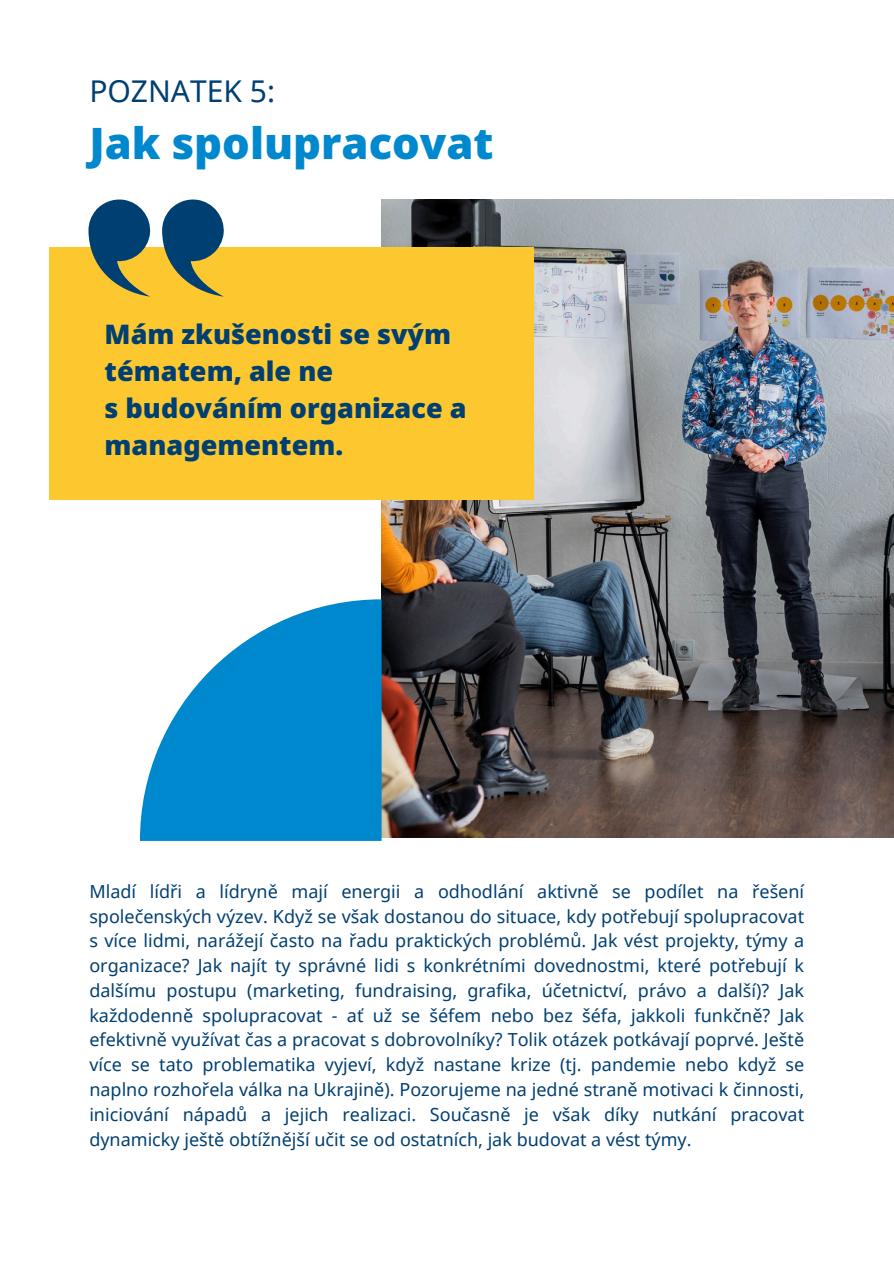
<style>
.page{position:relative;width:894px;height:1264px;background:#fff}
.page>*{position:absolute;margin:0;border:0;box-sizing:border-box;transform-origin:0 0}
.t1{font:900 43.5px "Noto Sans";color:#0088ce}
.t2{font:30px "Noto Sans";color:#003f72}
.t3{font:900 27px/37.2px "Noto Sans";color:#003f72}
.t4{font:18px/24.8px "Noto Sans";color:#003f72;text-align:justify}
</style>
<div class="page">
<img style="left:381px;top:199px;width:512px;height:638px">
<div style="left:50px;top:248px;width:483px;height:252px;background:#fdc82f"></div>
<svg style="left:162px;top:199px;width:63px;height:97px"></svg>
<svg style="left:89px;top:199px;width:62px;height:97px"></svg>
<svg style="left:140px;top:599px;width:241px;height:242px;fill:#0088ce"></svg>
<h2 class="t2" style="left:89px;top:70px;width:187px">POZNATEK 5:</h2>
<h1 class="t1" style="left:89px;top:112px;width:405px">Jak spolupracovat</h1>
<h2 class="t3" style="left:104px;top:314px;width:363px">Mám zkušenosti se svým tématem, ale ne<br>s budováním organizace a managementem.</h2>
<p class="t4" style="left:89px;top:878px;width:716px">Mladí lídři a lídryně mají energii a odhodlání aktivně se podílet na řešení společenských výzev. Když se však dostanou do situace, kdy potřebují spolupracovat s více lidmi, narážejí často na řadu praktických problémů. Jak vést projekty, týmy a organizace? Jak najít ty správné lidi s konkrétními dovednostmi, které potřebují k dalšímu postupu (marketing, fundraising, grafika, účetnictví, právo a další)? Jak každodenně spolupracovat - ať už se šéfem nebo bez šéfa, jakkoli funkčně? Jak efektivně využívat čas a pracovat s dobrovolníky? Tolik otázek potkávají poprvé. Ještě více se tato problematika vyjeví, když nastane krize (tj. pandemie nebo když se naplno rozhořela válka na Ukrajině). Pozorujeme na jedné straně motivaci k činnosti, iniciování nápadů a jejich realizaci. Současně je však díky nutkání pracovat dynamicky ještě obtížnější učit se od ostatních, jak budovat a vést týmy.</p>
</div>
